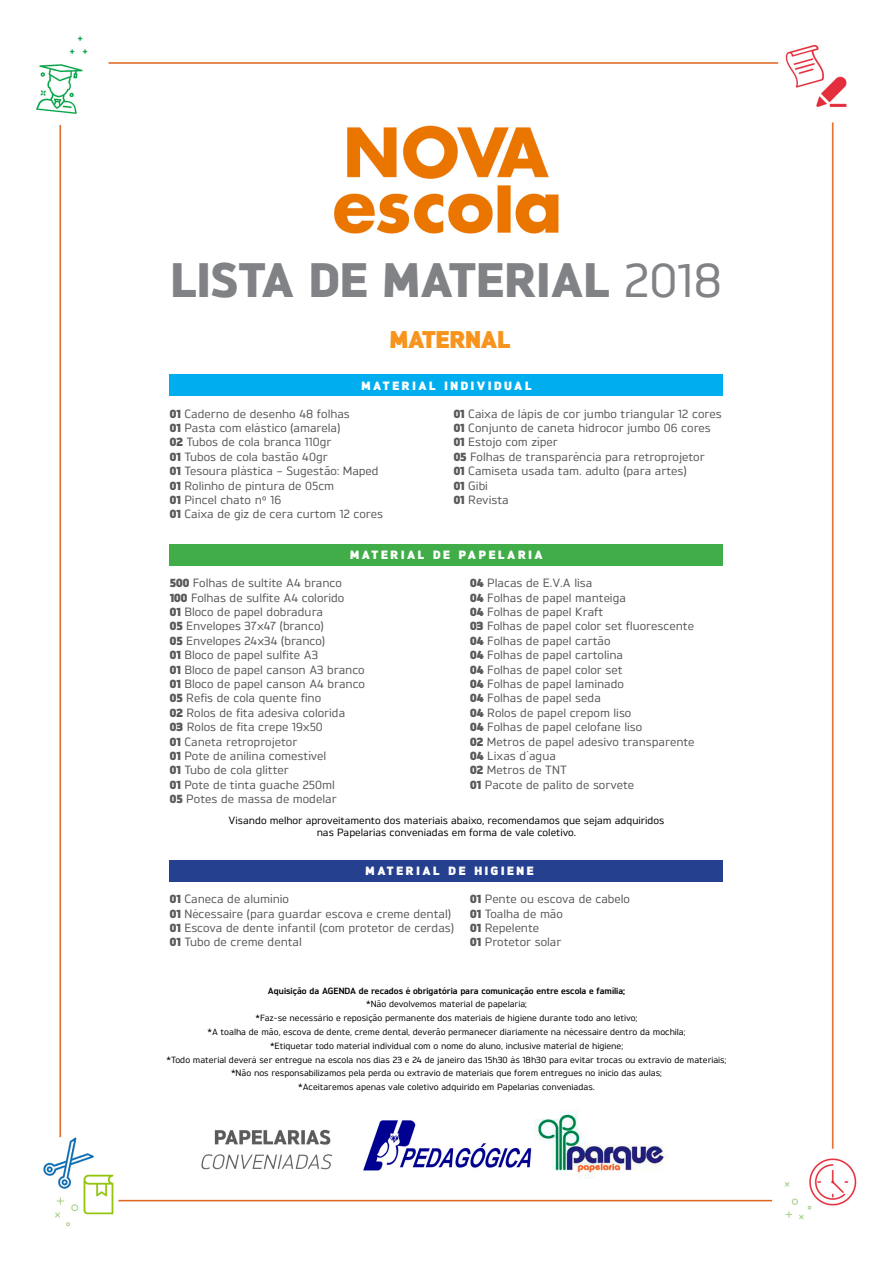
<style>
.page{position:relative;width:893px;height:1263px;background:#fff}
.page>*{position:absolute;margin:0;border:0;box-sizing:border-box;transform-origin:0 0}
.t1{font:800 48.3px "Brokman";letter-spacing:.01em;color:#808285}
.t2{font:900 24.15px "Brokman";color:#f7941e}
.t3{font:500 12px/14.4px "Brokman";color:#58595b}
.t4{font:900 12px "Brokman";letter-spacing:.22em;color:#fff}
.t5{font:500 10.5px/12.6px "Brokman";color:#000;text-align:center}
.t6{font:500 9px/13.8px "Brokman";color:#000;text-align:center}
.t7{font:700 9px "Brokman";color:#000}
.s1{font-weight:500}
.s2{font-weight:900}
</style>
<div class="page">
<img style="left:36px;top:36px;width:821px;height:1191px">
<div style="left:170px;top:374px;width:553px;height:22px;background:#00aeef"></div>
<div style="left:170px;top:860px;width:553px;height:21px;background:#25408f"></div>
<div style="left:170px;top:544px;width:553px;height:21px;background:#41ad49"></div>
<h1 class="t1" style="left:171px;top:246px;width:553px">LISTA DE MATERIAL <span class="s1">2018</span></h1>
<h2 class="t2" style="left:390px;top:322px;width:122px">MATERNAL</h2>
<p class="t4" style="left:362px;top:377px;width:171px">MATERIAL INDIVIDUAL</p>
<p class="t3" style="left:170px;top:406px;width:215px"><span class="s2">01</span> Caderno de desenho 48 folhas<br><span class="s2">01</span> Pasta com elástico (amarela)<br><span class="s2">02</span> Tubos de cola branca 110gr<br><span class="s2">01</span> Tubos de cola bastão 40gr<br><span class="s2">01</span> Tesoura plástica – Sugestão: Maped<br><span class="s2">01</span> Rolinho de pintura de 05cm<br><span class="s2">01</span> Pincel chato nº 16<br><span class="s2">01</span> Caixa de giz de cera curtom 12 cores</p>
<p class="t3" style="left:454px;top:406px;width:270px"><span class="s2">01</span> Caixa de lápis de cor jumbo triangular 12 cores<br><span class="s2">01</span> Conjunto de caneta hidrocor jumbo 06 cores<br><span class="s2">01</span> Estojo com zíper<br><span class="s2">05</span> Folhas de transparência para retroprojetor<br><span class="s2">01</span> Camiseta usada tam. adulto (para artes)<br><span class="s2">01</span> Gibi<br><span class="s2">01</span> Revista</p>
<p class="t4" style="left:350px;top:546px;width:194px">MATERIAL DE PAPELARIA</p>
<p class="t3" style="left:170px;top:575px;width:197px"><span class="s2">500</span> Folhas de sultite A4 branco<br><span class="s2">100</span> Folhas de sulfite A4 colorido<br><span class="s2">01</span> Bloco de papel dobradura<br><span class="s2">05</span> Envelopes 37x47 (branco)<br><span class="s2">05</span> Envelopes 24x34 (branco)<br><span class="s2">01</span> Bloco de papel sulfite A3<br><span class="s2">01</span> Bloco de papel canson A3 branco<br><span class="s2">01</span> Bloco de papel canson A4 branco<br><span class="s2">05</span> Refis de cola quente fino<br><span class="s2">02</span> Rolos de fita adesiva colorida<br><span class="s2">03</span> Rolos de fita crepe 19x50<br><span class="s2">01</span> Caneta retroprojetor<br><span class="s2">01</span> Pote de anilina comestível<br><span class="s2">01</span> Tubo de cola glitter<br><span class="s2">01</span> Pote de tinta guache 250ml<br><span class="s2">05</span> Potes de massa de modelar</p>
<p class="t3" style="left:470px;top:575px;width:226px"><span class="s2">04</span> Placas de E.V.A lisa<br><span class="s2">04</span> Folhas de papel manteiga<br><span class="s2">04</span> Folhas de papel Kraft<br><span class="s2">03</span> Folhas de papel color set fluorescente<br><span class="s2">04</span> Folhas de papel cartão<br><span class="s2">04</span> Folhas de papel cartolina<br><span class="s2">04</span> Folhas de papel color set<br><span class="s2">04</span> Folhas de papel laminado<br><span class="s2">04</span> Folhas de papel seda<br><span class="s2">04</span> Rolos de papel crepom liso<br><span class="s2">04</span> Folhas de papel celofane liso<br><span class="s2">02</span> Metros de papel adesivo transparente<br><span class="s2">04</span> Lixas d´agua<br><span class="s2">02</span> Metros de TNT<br><span class="s2">01</span> Pacote de palito de sorvete</p>
<p class="t5" style="left:229px;top:813px;width:437px">Visando melhor aproveitamento dos materiais abaixo, recomendamos que sejam adquiridos nas Papelarias conveniadas em forma de vale coletivo.</p>
<p class="t4" style="left:366px;top:862px;width:170px">MATERIAL DE HIGIENE</p>
<p class="t3" style="left:170px;top:891px;width:286px"><span class="s2">01</span> Caneca de alumínio<br><span class="s2">01</span> Nécessaire (para guardar escova e creme dental)<br><span class="s2">01</span> Escova de dente infantil (com protetor de cerdas)<br><span class="s2">01</span> Tubo de creme dental</p>
<p class="t3" style="left:470px;top:891px;width:161px"><span class="s2">01</span> Pente ou escova de cabelo<br><span class="s2">01</span> Toalha de mão<br><span class="s2">01</span> Repelente<br><span class="s2">01</span> Protetor solar</p>
<p class="t7" style="left:268px;top:984px;width:359px">Aquisição da AGENDA de recados é obrigatória para comunicação entre escola e família;</p>
<p class="t6" style="left:167px;top:997px;width:561px">*Não devolvemos material de papelaria;<br>*Faz-se necessário e reposição permanente dos materiais de higiene durante todo ano letivo;<br>*A toalha de mão, escova de dente, creme dental, deverão permanecer diariamente na nécessaire dentro da mochila;<br>*Etiquetar todo material individual com o nome do aluno, inclusive material de higiene;<br>*Todo material deverá ser entregue na escola nos dias 23 e 24 de janeiro das 15h30 às 18h30 para evitar trocas ou extravio de materiais; *Não nos responsabilizamos pela perda ou extravio de materiais que forem entregues no início das aulas;<br>*Aceitaremos apenas vale coletivo adquirido em Papelarias conveniadas.</p>
</div>
